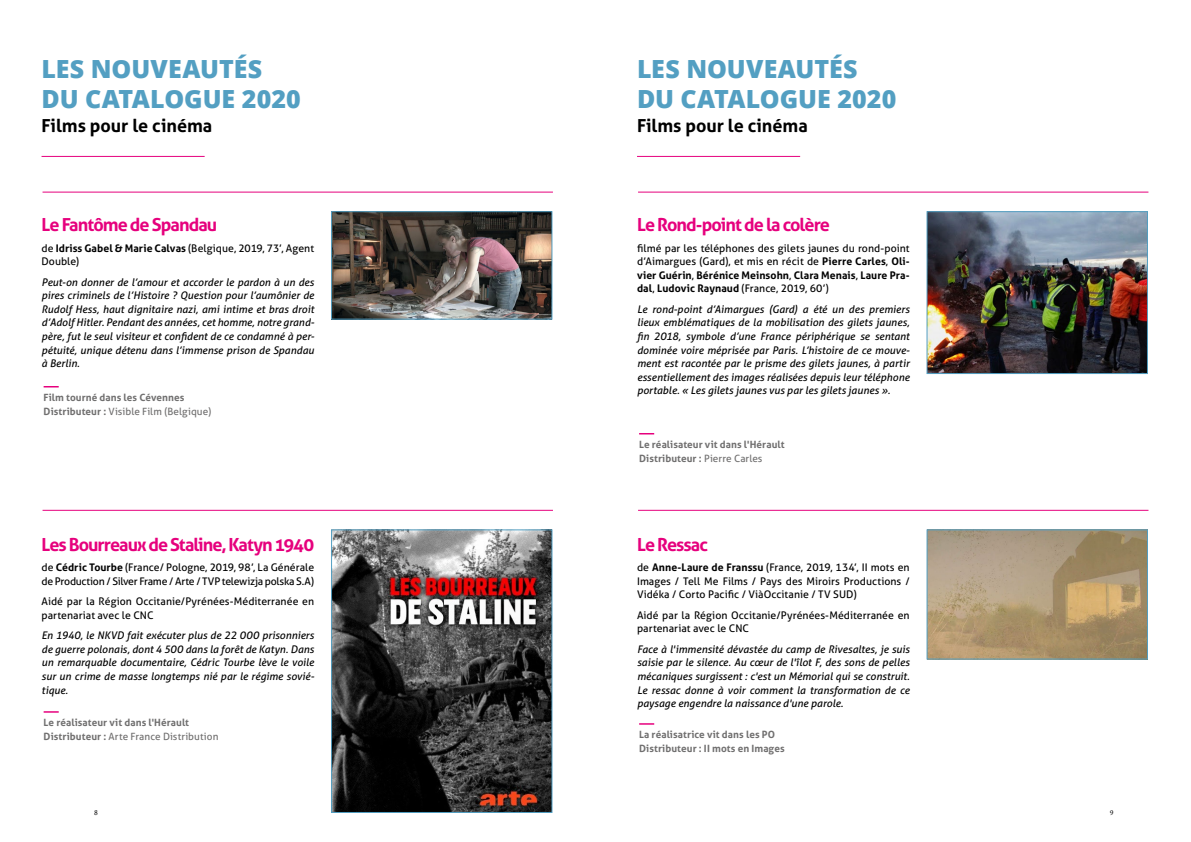
<style>
.page{position:relative;width:1191px;height:842px;background:#fff}
.page>*{position:absolute;margin:0;border:0;box-sizing:border-box;transform-origin:0 0}
.t1{font:800 25px/30px "Open Sans";color:#539fc2}
.t2{font:700 18px "Aller";letter-spacing:-.055em;color:#e6007d}
.t3{font:700 18px "Aller";color:#000}
.t4{font:italic 10.5px/13.6px "Aller";color:#000;text-align:justify}
.t5{font:10.5px/13.6px "Aller";color:#000}
.t6{font:10.5px/13.6px "Aller";letter-spacing:-.02em;color:#000}
.t7{font:700 10px/14.7px "Aller";letter-spacing:.01em;color:#706f6f}
.t8{font:8px "Gentium Basic";color:#000}
.s1{font-weight:700}
.s2{font-weight:400}
</style>
<div class="page">
<hr style="left:42px;top:156px;width:163px;height:1px;background:#e6007d">
<img style="left:333px;top:213px;width:217px;height:105px">
<div style="left:331px;top:211px;width:221px;height:109px;border:1px solid #539fc2"></div>
<hr style="left:43px;top:192px;width:510px;height:1px;background:#e6007d">
<svg style="left:44px;top:386px;width:15px;height:1px"></svg>
<img style="left:333px;top:531px;width:217px;height:280px">
<div style="left:331px;top:529px;width:221px;height:284px;border:1px solid #539fc2"></div>
<hr style="left:43px;top:510px;width:510px;height:1px;background:#e6007d">
<svg style="left:44px;top:711px;width:15px;height:2px"></svg>
<hr style="left:637px;top:156px;width:163px;height:1px;background:#e6007d">
<img style="left:928px;top:213px;width:218px;height:159px">
<div style="left:926px;top:211px;width:222px;height:163px;border:1px solid #539fc2"></div>
<hr style="left:638px;top:192px;width:510px;height:1px;background:#e6007d">
<svg style="left:639px;top:433px;width:15px;height:1px"></svg>
<img style="left:928px;top:531px;width:218px;height:126px">
<div style="left:926px;top:529px;width:222px;height:130px;border:1px solid #539fc2"></div>
<hr style="left:638px;top:510px;width:510px;height:1px;background:#e6007d">
<svg style="left:639px;top:723px;width:15px;height:2px"></svg>
<h1 class="t1" style="left:42px;top:53px;width:261px">LES NOUVEAUTÉS<br>DU CATALOGUE 2020</h1>
<h2 class="t3" style="left:42px;top:114px;width:172px">Films pour le cinéma</h2>
<h2 class="t2" style="left:42px;top:214px;width:177px">Le Fantôme de Spandau</h2>
<p class="t5" style="left:42px;top:241px;width:274px">de <span class="s1">Idriss Gabel &amp; Marie Calvas</span> (Belgique, 2019, 73’, Agent<br>Double)</p>
<p class="t4" style="left:42px;top:275px;width:274px">Peut-on donner de l’amour et accorder le pardon à un des pires criminels de l’Histoire ? Question pour l’aumônier de Rudolf Hess, haut dignitaire nazi, ami intime et bras droit d’Adolf Hitler. Pendant des années, cet homme, notre grand&shy;père, fut le seul visiteur et confident de ce condamné à per&shy;pétuité, unique détenu dans l’immense prison de Spandau à Berlin.</p>
<p class="t7" style="left:44px;top:390px;width:169px">Film tourné dans les Cévennes<br>Distributeur : <span class="s2">Visible Film (Belgique)</span></p>
<h2 class="t2" style="left:42px;top:533px;width:274px">Les Bourreaux de Staline, Katyn 1940</h2>
<p class="t6" style="left:42px;top:561px;width:274px">de <span class="s1">Cédric Tourbe</span> (France/ Pologne, 2019, 98’, La Générale de Production / Silver Frame / Arte / TVP telewizja polska S.A)</p>
<p class="t5" style="left:42px;top:595px;width:274px">Aidé par la Région Occitanie/Pyrénées-Méditerranée en partenariat avec le CNC</p>
<p class="t4" style="left:42px;top:629px;width:274px">En 1940, le NKVD fait exécuter plus de 22 000 prisonniers de guerre polonais, dont 4 500 dans la forêt de Katyn. Dans un remarquable documentaire, Cédric Tourbe lève le voile sur un crime de masse longtemps nié par le régime sovié&shy;tique.</p>
<p class="t7" style="left:44px;top:715px;width:176px">Le réalisateur vit dans l'Hérault<br>Distributeur : <span class="s2">Arte France Distribution</span></p>
<h1 class="t1" style="left:637px;top:53px;width:261px">LES NOUVEAUTÉS<br>DU CATALOGUE 2020</h1>
<h2 class="t3" style="left:637px;top:114px;width:172px">Films pour le cinéma</h2>
<h2 class="t2" style="left:637px;top:214px;width:194px">Le Rond-point de la colère</h2>
<p class="t5" style="left:637px;top:241px;width:274px;text-align:justify">filmé par les téléphones des gilets jaunes du rond-point d’Aimargues (Gard), et mis en récit de <span class="s1">Pierre Carles</span>, <span class="s1">Oli&shy;vier Guérin</span>, <span class="s1">Bérénice Meinsohn</span>, <span class="s1">Clara Menais</span>, <span class="s1">Laure Pra&shy;dal</span>, <span class="s1">Ludovic Raynaud</span> (France, 2019, 60’)</p>
<p class="t4" style="left:637px;top:302px;width:274px">Le rond-point d’Aimargues (Gard) a été un des premiers lieux emblématiques de la mobilisation des gilets jaunes, fin 2018, symbole d’une France périphérique se sentant dominée voire méprisée par Paris. L’histoire de ce mouve&shy;ment est racontée par le prisme des gilets jaunes, à partir essentiellement des images réalisées depuis leur téléphone portable. « Les gilets jaunes vus par les gilets jaunes ».</p>
<p class="t7" style="left:639px;top:437px;width:147px">Le réalisateur vit dans l'Hérault<br>Distributeur : <span class="s2">Pierre Carles</span></p>
<h2 class="t2" style="left:637px;top:533px;width:72px">Le Ressac</h2>
<p class="t5" style="left:637px;top:561px;width:274px;text-align:justify">de <span class="s1">Anne-Laure de Franssu</span> (France, 2019, 134’, II mots en Images / Tell Me Films / Pays des Miroirs Productions / Vidéka / Corto Pacific / ViàOccitanie / TV SUD)</p>
<p class="t5" style="left:637px;top:608px;width:274px">Aidé par la Région Occitanie/Pyrénées-Méditerranée en partenariat avec le CNC</p>
<p class="t4" style="left:637px;top:642px;width:274px">Face à l'immensité dévastée du camp de Rivesaltes, je suis saisie par le silence. Au cœur de l'îlot F, des sons de pelles mécaniques surgissent : c'est un Mémorial qui se construit.<br>Le ressac donne à voir comment la transformation de ce paysage engendre la naissance d'une parole.</p>
<p class="t7" style="left:639px;top:727px;width:147px">La réalisatrice vit dans les PO<br>Distributeur : II mots en Images</p>
<p class="t8" style="left:94px;top:807px;width:5px">8</p>
<p class="t8" style="left:1110px;top:807px;width:5px">9</p>
</div>
